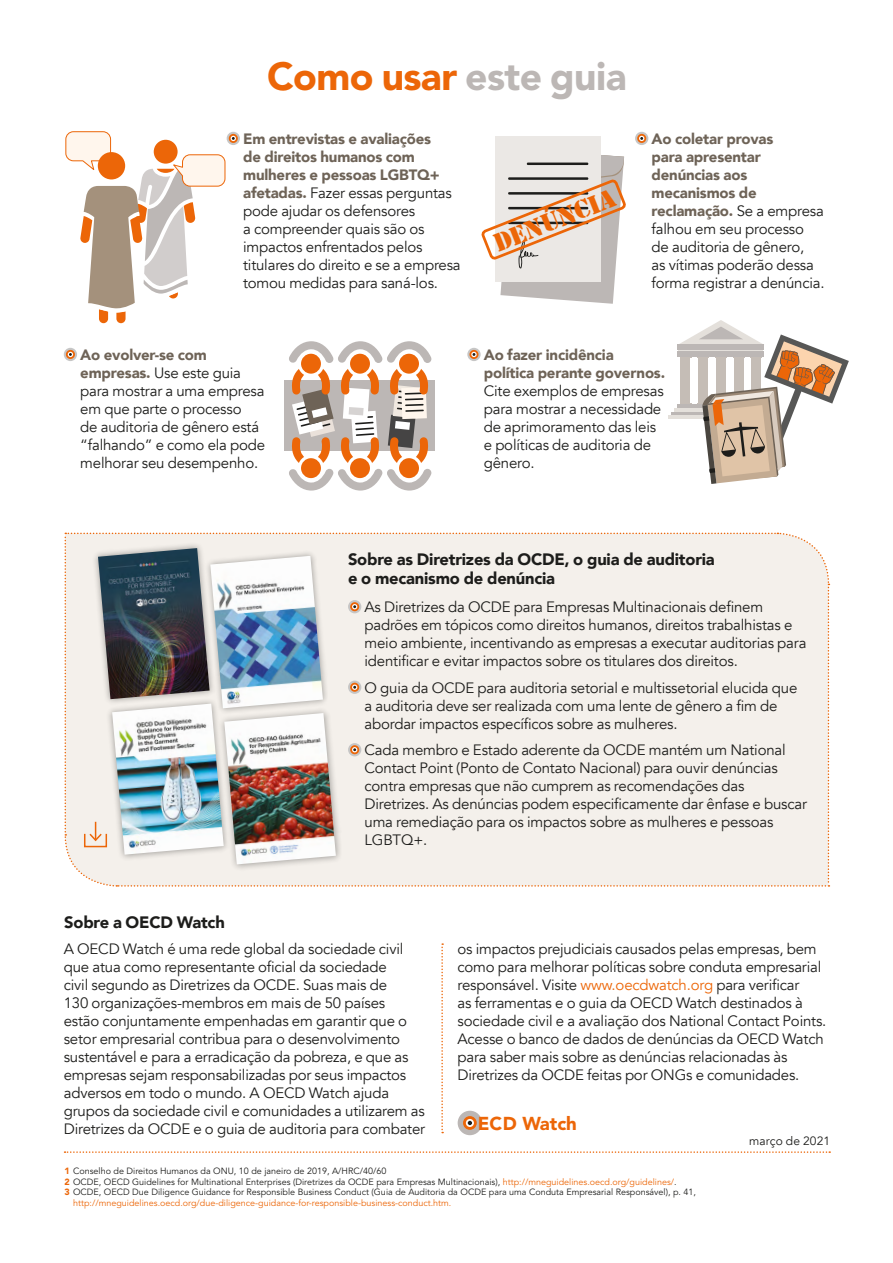
<style>
.page{position:relative;width:893px;height:1263px;background:#fff}
.page>*{position:absolute;margin:0;border:0;box-sizing:border-box;transform-origin:0 0}
.t1{font:900 39px "Avenir LT Std";letter-spacing:-.015em;color:#ec6608}
.t2{font:23.85px "Stencil Std";color:#ec6608}
.t3{font:900 18.6px "Avenir LT Std";color:#ec6608}
.t4{font:900 16.5px/19.5px "Avenir";letter-spacing:-.01em;color:#1d1d1b}
.t5{font:15px/18px "Avenir";letter-spacing:-.01em;color:#1d1d1b}
.t6{font:900 15px/18px "Avenir";letter-spacing:-.01em;color:#6e6357}
.t7{font:12px "Avenir";letter-spacing:.01em;color:#1d1d1b}
.t8{font:9px "Avenir LT Std";color:#1d1d1b}
.t9{font:9px "Avenir LT Std";color:#ec6608}
.s1{color:#bcb7b5}
.s2{font-weight:900;color:#6e6357}
.s3{color:#ec6608}
.s4{font-weight:900;color:#ec6608}
</style>
<div class="page">
<div style="left:496px;top:136px;width:105px;height:146px;background:#ebe8e5"></div>
<svg style="left:482px;top:148px;width:143px;height:156px"></svg>
<div style="left:285px;top:381px;width:150px;height:70px;background:#bcb7b5"></div>
<svg style="left:288px;top:341px;width:144px;height:150px"></svg>
<svg style="left:467px;top:348px;width:14px;height:13px"></svg>
<svg style="left:469px;top:350px;width:9px;height:9px"></svg>
<svg style="left:471px;top:352px;width:6px;height:5px"></svg>
<svg style="left:64px;top:348px;width:13px;height:13px"></svg>
<svg style="left:66px;top:350px;width:9px;height:9px"></svg>
<svg style="left:68px;top:352px;width:5px;height:5px"></svg>
<svg style="left:635px;top:132px;width:13px;height:13px"></svg>
<svg style="left:637px;top:134px;width:9px;height:9px"></svg>
<svg style="left:639px;top:136px;width:5px;height:5px"></svg>
<svg style="left:227px;top:132px;width:13px;height:13px"></svg>
<svg style="left:229px;top:134px;width:9px;height:9px"></svg>
<svg style="left:65px;top:1151px;width:765px;height:2px"></svg>
<svg style="left:441px;top:943px;width:2px;height:190px"></svg>
<hr style="left:674px;top:408px;width:94px;height:4px;background:#e4e0db">
<svg style="left:672px;top:412px;width:5px;height:4px"></svg>
<hr style="left:669px;top:416px;width:104px;height:3px;background:#e4e0db">
<svg style="left:677px;top:320px;width:172px;height:164px"></svg>
<svg style="left:65px;top:131px;width:171px;height:192px"></svg>
<div style="left:458px;top:1111px;width:24px;height:24px;background:#bcb7b5;border-radius:50%"></div>
<svg style="left:463px;top:1116px;width:14px;height:14px"></svg>
<svg style="left:466px;top:1119px;width:8px;height:8px"></svg>
<svg style="left:468px;top:1121px;width:4px;height:4px"></svg>
<svg style="left:64px;top:532px;width:766px;height:355px;background:#dddcd9"></svg>
<h1 class="t1" style="left:267px;top:53px;width:361px">Como usar <span class="s1">este guia</span></h1>
<p class="t5" style="left:243px;top:130px;width:219px"><span class="s2">Em entrevistas e avaliações<br>de direitos humanos com mulheres e pessoas LGBTQ+ afetadas.</span> Fazer essas perguntas pode ajudar os defensores<br>a compreender quais são os impactos enfrentados pelos titulares do direito e se a empresa tomou medidas para saná-los.</p>
<h2 class="t2" style="left:489px;top:229px;width:129px;rotate:-21deg">DENÚNCIA</h2>
<p class="t5" style="left:652px;top:130px;width:175px"><span class="s2">Ao coletar provas<br>para apresentar denúncias aos mecanismos de reclamação.</span> Se a empresa falhou em seu processo de auditoria de gênero,<br>as vítimas poderão dessa forma registrar a denúncia.</p>
<p class="t5" style="left:80px;top:346px;width:187px"><span class="s2">Ao evolver-se com empresas.</span> Use este guia para mostrar a uma empresa em que parte o processo<br>de auditoria de gênero está “falhando” e como ela pode melhorar seu desempenho.</p>
<p class="t4" style="left:64px;top:912px;width:162px">Sobre a OECD Watch</p>
<p class="t6" style="left:484px;top:345px;width:183px">Ao fazer incidência política perante governos.</p>
<p class="t5" style="left:484px;top:382px;width:181px">Cite exemplos de empresas para mostrar a necessidade de aprimoramento das leis e políticas de auditoria de gênero.</p>
<p class="t4" style="left:348px;top:549px;width:368px">Sobre as Diretrizes da OCDE, o guia de auditoria e o mecanismo de denúncia</p>
<p class="t5" style="left:365px;top:598px;width:443px">As Diretrizes da OCDE para Empresas Multinacionais definem padrões em tópicos como direitos humanos, direitos trabalhistas e meio ambiente, incentivando as empresas a executar auditorias para identificar e evitar impactos sobre os titulares dos direitos.</p>
<p class="t5" style="left:365px;top:679px;width:434px">O guia da OCDE para auditoria setorial e multissetorial elucida que a auditoria deve ser realizada com uma lente de gênero a fim de abordar impactos específicos sobre as mulheres.</p>
<p class="t5" style="left:365px;top:741px;width:444px">Cada membro e Estado aderente da OCDE mantém um National Contact Point (Ponto de Contato Nacional) para ouvir denúncias contra empresas que não cumprem as recomendações das Diretrizes. As denúncias podem especificamente dar ênfase e buscar uma remediação para os impactos sobre as mulheres e pessoas LGBTQ+.</p>
<p class="t5" style="left:64px;top:940px;width:363px">A OECD Watch é uma rede global da sociedade civil que atua como representante oficial da sociedade<br>civil segundo as Diretrizes da OCDE. Suas mais de<br>130 organizações-membros em mais de 50 países<br>estão conjuntamente empenhadas em garantir que o setor empresarial contribua para o desenvolvimento sustentável e para a erradicação da pobreza, e que as empresas sejam responsabilizadas por seus impactos adversos em todo o mundo. A OECD Watch ajuda grupos da sociedade civil e comunidades a utilizarem as Diretrizes da OCDE e o guia de auditoria para combater</p>
<p class="t5" style="left:457px;top:940px;width:370px">os impactos prejudiciais causados pelas empresas, bem como para melhorar políticas sobre conduta empresarial responsável. Visite <span class="s3">www.oecdwatch.org</span> para verificar<br>as ferramentas e o guia da OECD Watch destinados à sociedade civil e a avaliação dos National Contact Points.<br>Acesse o banco de dados de denúncias da OECD Watch para saber mais sobre as denúncias relacionadas às Diretrizes da OCDE feitas por ONGs e comunidades.</p>
<p class="t3" style="left:478px;top:1112px;width:101px">ECD Watch</p>
<p class="t7" style="left:749px;top:1134px;width:82px">março de 2021</p>
<p class="t8" style="left:65px;top:1166px;width:323px"><span class="s4">1</span> Conselho de Direitos Humanos da ONU, 10 de janeiro de 2019, A/HRC/40/60</p>
<p class="t8" style="left:65px;top:1176px;width:614px"><span class="s4">2</span> OCDE, OECD Guidelines for Multinational Enterprises (Diretrizes da OCDE para Empresas Multinacionais), <span class="s3">http://mneguidelines.oecd.org/guidelines/</span>.</p>
<p class="t8" style="left:65px;top:1187px;width:633px"><span class="s4">3</span> OCDE, OECD Due Diligence Guidance for Responsible Business Conduct (Guia de Auditoria da OCDE para uma Conduta Empresarial Responsável), p. 41,</p>
<p class="t9" style="left:73px;top:1197px;width:380px">http://mneguidelines.oecd.org/due-diligence-guidance-for-responsible-business-conduct.htm.</p>
</div>
